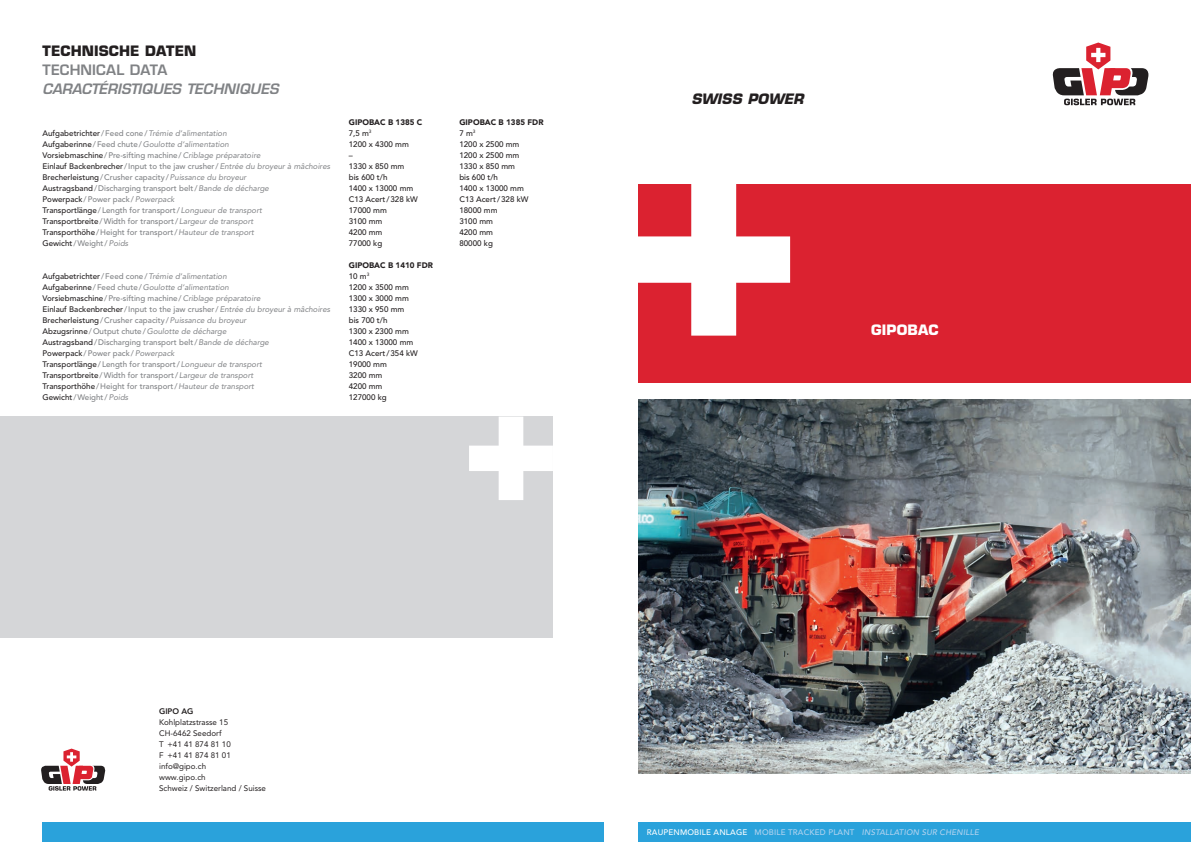
<style>
.page{position:relative;width:1191px;height:842px;background:#fff}
.page>*{position:absolute;margin:0;border:0;box-sizing:border-box;transform-origin:0 0}
.t1{font:italic 600 14px "Eurostile LT Std";letter-spacing:-.005em;color:#808285}
.t2{font:700 14px "Eurostile LT Std";letter-spacing:.005em;color:#231f20}
.t3{font:600 14px "Eurostile LT Std";letter-spacing:.01em;color:#808285}
.t4{font:italic 700 14px "Eurostile LT Std";letter-spacing:.005em;color:#231f20}
.t5{font:700 14px "Eurostile LT Std";letter-spacing:.01em;color:#fff}
.t6{font:500 8px "Avenir";color:#808285}
.t7{font:italic 8px "Avenir";color:#808285}
.t8{font:500 8px "Avenir";color:#231f20}
.t9{font:8px/11px "Avenir";color:#231f20}
.t10{font:italic 500 8px "Avenir";letter-spacing:.02em;color:#b2d3ef}
.t11{font:900 8px "Avenir";color:#231f20}
.t12{font:800 8px "Avenir";color:#231f20}
.s1{font-weight:500;font-style:normal;color:#231f20}
.s2{font-weight:500;font-style:normal}
.s3{color:#231f20}
.s4{font-weight:400;font-style:italic}
.s5{font-style:normal;color:#fff}
.s6{font-style:normal}
</style>
<div class="page">
<img style="left:638px;top:400px;width:553px;height:374px">
<svg style="left:1037px;top:42px;width:154px;height:396px"></svg>
<svg style="left:1051px;top:43px;width:98px;height:62px"></svg>
<div style="left:638px;top:184px;width:553px;height:199px;background:#db2230"></div>
<div style="left:638px;top:822px;width:553px;height:20px;background:#2aa2db"></div>
<svg style="left:638px;top:184px;width:152px;height:152px"></svg>
<div style="left:0;top:417px;width:553px;height:221px;background:#d5d6d8"></div>
<svg style="left:41px;top:748px;width:65px;height:94px"></svg>
<svg style="left:469px;top:417px;width:84px;height:83px"></svg>
<div style="left:43px;top:822px;width:561px;height:20px;background:#2aa2db"></div>
<h1 class="t2" style="left:43px;top:42px;width:155px">TECHNISCHE DATEN</h1>
<h1 class="t3" style="left:43px;top:61px;width:126px">TECHNICAL DATA</h1>
<h1 class="t1" style="left:43px;top:80px;width:238px">CARACTÉRISTIQUES TECHNIQUES</h1>
<p class="t11" style="left:349px;top:117px;width:75px">GIPOBAC B 1385 C</p>
<p class="t11" style="left:459px;top:117px;width:86px">GIPOBAC B 1385 FDR</p>
<p class="t7" style="left:43px;top:128px;width:186px"><span class="s1">Aufgabetrichter</span><span class="s2">/Feed cone/</span>Trémie d‘alimentation</p>
<p class="t8" style="left:349px;top:128px;width:24px">7,5 m<sup>3</sup></p>
<p class="t8" style="left:459px;top:128px;width:18px">7 m<sup>3</sup></p>
<p class="t7" style="left:43px;top:139px;width:188px"><span class="s1">Aufgaberinne</span><span class="s2">/Feed chute/</span>Goulotte d‘alimentation</p>
<p class="t8" style="left:349px;top:139px;width:62px">1200 x 4300 mm</p>
<p class="t8" style="left:459px;top:139px;width:62px">1200 x 2500 mm</p>
<p class="t6" style="left:43px;top:150px;width:219px"><span class="s3">Vorsiebmaschine</span>/ Pre-sifting machine/<span class="s4">Criblage préparatoire</span></p>
<p class="t8" style="left:349px;top:150px;width:5px">–</p>
<p class="t8" style="left:459px;top:150px;width:62px">1200 x 2500 mm</p>
<p class="t7" style="left:43px;top:161px;width:289px"><span class="s1">Einlauf Backenbrecher</span><span class="s2">/ I nput to the jaw crusher/</span>Entrée du broyeur à mâchoires</p>
<p class="t8" style="left:349px;top:161px;width:57px">1330 x 850 mm</p>
<p class="t8" style="left:459px;top:161px;width:57px">1330 x 850 mm</p>
<p class="t7" style="left:43px;top:172px;width:205px"><span class="s1">Brecherleistung</span><span class="s2">/ Crusher capacity/</span>Puissance du broyeur</p>
<p class="t8" style="left:349px;top:172px;width:40px">bis 600 t/h</p>
<p class="t8" style="left:459px;top:172px;width:40px">bis 600 t/h</p>
<p class="t6" style="left:43px;top:183px;width:228px"><span class="s3">Austragsband</span>/ Discharging transport belt/<span class="s4">Bande de décharge</span></p>
<p class="t8" style="left:349px;top:183px;width:66px">1400 x 13000 mm</p>
<p class="t8" style="left:459px;top:183px;width:66px">1400 x 13000 mm</p>
<p class="t6" style="left:43px;top:194px;width:134px"><span class="s3">Powerpack</span>/ Power pack/<span class="s4">Powerpack</span></p>
<p class="t8" style="left:349px;top:194px;width:71px">C13 Acert/328 kW</p>
<p class="t8" style="left:459px;top:194px;width:71px">C13 Acert/328 kW</p>
<p class="t6" style="left:43px;top:205px;width:221px"><span class="s3">Transportlänge</span>/ Length for transport/<span class="s4">Longueur de transport</span></p>
<p class="t8" style="left:349px;top:205px;width:40px">17000 mm</p>
<p class="t8" style="left:459px;top:205px;width:40px">18000 mm</p>
<p class="t6" style="left:43px;top:216px;width:212px"><span class="s3">Transportbreite</span>/Width for transport/<span class="s4">Largeur de transport</span></p>
<p class="t8" style="left:349px;top:216px;width:35px">3100 mm</p>
<p class="t8" style="left:459px;top:216px;width:35px">3100 mm</p>
<p class="t6" style="left:43px;top:227px;width:213px"><span class="s3">Transporthöhe</span>/Height for transport/<span class="s4">Hauteur de transport</span></p>
<p class="t8" style="left:349px;top:227px;width:35px">4200 mm</p>
<p class="t8" style="left:459px;top:227px;width:35px">4200 mm</p>
<p class="t6" style="left:43px;top:238px;width:87px"><span class="s3">Gewicht</span>/Weight/<span class="s4">Poids</span></p>
<p class="t8" style="left:349px;top:238px;width:35px">77000 kg</p>
<p class="t8" style="left:459px;top:238px;width:35px">80000 kg</p>
<p class="t11" style="left:349px;top:260px;width:86px">GIPOBAC B 1410 FDR</p>
<p class="t7" style="left:43px;top:271px;width:186px"><span class="s1">Aufgabetrichter</span><span class="s2">/Feed cone/</span>Trémie d‘alimentation</p>
<p class="t8" style="left:349px;top:271px;width:22px">10 m<sup>3</sup></p>
<p class="t7" style="left:43px;top:282px;width:188px"><span class="s1">Aufgaberinne</span><span class="s2">/Feed chute/</span>Goulotte d‘alimentation</p>
<p class="t8" style="left:349px;top:282px;width:62px">1200 x 3500 mm</p>
<p class="t6" style="left:43px;top:293px;width:219px"><span class="s3">Vorsiebmaschine</span>/ Pre-sifting machine/<span class="s4">Criblage préparatoire</span></p>
<p class="t8" style="left:349px;top:293px;width:62px">1300 x 3000 mm</p>
<p class="t7" style="left:43px;top:304px;width:289px"><span class="s1">Einlauf Backenbrecher</span><span class="s2">/ I nput to the jaw crusher/</span>Entrée du broyeur à mâchoires</p>
<p class="t8" style="left:349px;top:304px;width:57px">1330 x 950 mm</p>
<p class="t7" style="left:43px;top:315px;width:205px"><span class="s1">Brecherleistung</span><span class="s2">/ Crusher capacity/</span>Puissance du broyeur</p>
<p class="t8" style="left:349px;top:315px;width:40px">bis 700 t/h</p>
<p class="t7" style="left:43px;top:326px;width:186px"><span class="s1">Abzugsrinne</span><span class="s2">/ O utput chute/</span>Goulotte de décharge</p>
<p class="t8" style="left:349px;top:326px;width:62px">1300 x 2300 mm</p>
<p class="t6" style="left:43px;top:337px;width:228px"><span class="s3">Austragsband</span>/ Discharging transport belt/<span class="s4">Bande de décharge</span></p>
<p class="t8" style="left:349px;top:337px;width:66px">1400 x 13000 mm</p>
<p class="t6" style="left:43px;top:348px;width:134px"><span class="s3">Powerpack</span>/ Power pack/<span class="s4">Powerpack</span></p>
<p class="t8" style="left:349px;top:348px;width:71px">C13 Acert/354 kW</p>
<p class="t6" style="left:43px;top:359px;width:221px"><span class="s3">Transportlänge</span>/ Length for transport/<span class="s4">Longueur de transport</span></p>
<p class="t8" style="left:349px;top:359px;width:40px">19000 mm</p>
<p class="t6" style="left:43px;top:370px;width:212px"><span class="s3">Transportbreite</span>/Width for transport/<span class="s4">Largeur de transport</span></p>
<p class="t8" style="left:349px;top:370px;width:35px">3200 mm</p>
<p class="t6" style="left:43px;top:381px;width:213px"><span class="s3">Transporthöhe</span>/Height for transport/<span class="s4">Hauteur de transport</span></p>
<p class="t8" style="left:349px;top:381px;width:35px">4200 mm</p>
<p class="t6" style="left:43px;top:392px;width:87px"><span class="s3">Gewicht</span>/Weight/<span class="s4">Poids</span></p>
<p class="t8" style="left:349px;top:392px;width:39px">127000 kg</p>
<h1 class="t4" style="left:691px;top:90px;width:114px">SWISS POWER</h1>
<h1 class="t5" style="left:871px;top:321px;width:69px">GIPOBAC</h1>
<p class="t12" style="left:159px;top:706px;width:36px">GIPO AG</p>
<p class="t9" style="left:159px;top:716px;width:108px">Kohlplatzstrasse 15<br>CH-6462 Seedorf<br>T +41 41 874 81 10<br>F +41 41 874 81 01 info@gipo.ch<br>www.gipo.ch<br>Schweiz / Switzerland / Suisse</p>
<p class="t10" style="left:647px;top:828px;width:333px"><span class="s5">Raupenmobile Anlage</span> <span class="s6">M obile Tracked plant</span> INSTALLATION SUR CHENILLE</p>
</div>
